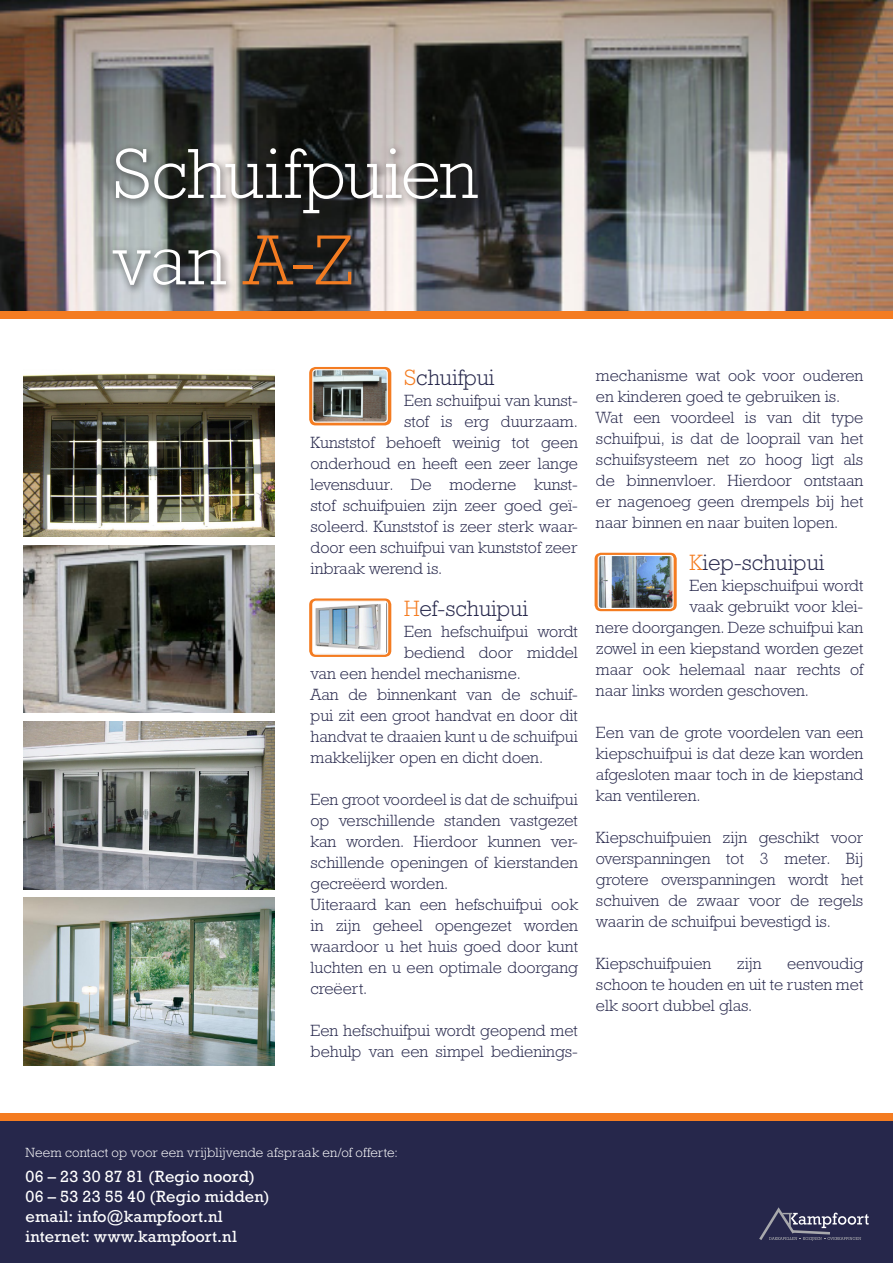
<style>
.page{position:relative;width:893px;height:1263px;background:#fff}
.page>*{position:absolute;margin:0;border:0;box-sizing:border-box;transform-origin:0 0}
.t1{font:300 72px "Rockwell Std";letter-spacing:-.01em;color:#fff}
.t2{font:300 22.5px "Rockwell Std";color:#26274b}
.t3{font:300 16.5px/21px "Rockwell Std";color:#26274b;text-align:justify}
.t4{font:16.5px "Rockwell Std";letter-spacing:.01em;color:#fff}
.t5{font:300 13.5px "Rockwell Std";letter-spacing:.01em;color:#fff}
.s1{color:#f47c21}
</style>
<div class="page">
<div style="left:0;top:1121px;width:893px;height:142px;background:#26274b"></div>
<div style="left:0;top:1114px;width:893px;height:7px;background:#f47c21"></div>
<img style="left:0;top:0;width:893px;height:312px">
<img style="left:24px;top:721px;width:250px;height:168px">
<div style="left:309px;top:367px;width:82px;height:58px;background:#f47c21;border-radius:6px"></div>
<img style="left:314px;top:371px;width:72px;height:50px">
<div style="left:312px;top:369px;width:76px;height:54px;border:1px solid #fff;border-radius:3px"></div>
<div style="left:595px;top:553px;width:82px;height:58px;background:#f47c21;border-radius:6px"></div>
<img style="left:600px;top:557px;width:72px;height:50px">
<div style="left:598px;top:555px;width:76px;height:54px;border:1px solid #fff;border-radius:3px"></div>
<svg style="left:309px;top:598px;width:82px;height:59px"></svg>
<img style="left:314px;top:601px;width:74px;height:52px">
<div style="left:312px;top:601px;width:76px;height:54px;border:1px solid #fff;border-radius:3px"></div>
<div style="left:107px;top:143px;width:382px;height:153px;background:#231f20;opacity:.75"></div>
<svg style="left:759px;top:1207px;width:110px;height:34px"></svg>
<img style="left:24px;top:373px;width:250px;height:164px">
<img style="left:24px;top:545px;width:250px;height:168px">
<img style="left:24px;top:898px;width:250px;height:167px">
<div style="left:0;top:312px;width:893px;height:7px;background:#f47c21"></div>
<p class="t1" style="left:113px;top:133px;width:367px">Schuifpuien</p>
<p class="t1" style="left:113px;top:219px;width:242px">van <span class="s1">A-Z</span></p>
<p class="t2" style="left:404px;top:364px;width:92px"><span class="s1">S</span>chuifpui</p>
<p class="t3" style="left:404px;top:389px;width:175px">Een schuifpui van kunst-</p>
<p class="t3" style="left:404px;top:410px;width:175px">stof is erg duurzaam.</p>
<p class="t3" style="left:311px;top:431px;width:269px">Kunststof behoeft weinig tot geen</p>
<p class="t3" style="left:311px;top:452px;width:269px">onderhoud en heeft een zeer lange</p>
<p class="t3" style="left:311px;top:473px;width:269px">levensduur. De moderne kunst-</p>
<p class="t3" style="left:311px;top:494px;width:269px">stof schuifpuien zijn zeer goed geï-</p>
<p class="t3" style="left:311px;top:515px;width:269px">soleerd. Kunststof is zeer sterk waar-</p>
<p class="t3" style="left:311px;top:536px;width:268px">door een schuifpui van kunststof zeer</p>
<p class="t3" style="left:311px;top:557px;width:133px">inbraak werend is.</p>
<p class="t2" style="left:404px;top:595px;width:126px"><span class="s1">H</span>ef-schuipui</p>
<p class="t3" style="left:404px;top:620px;width:175px">Een hefschuifpui wordt</p>
<p class="t3" style="left:404px;top:641px;width:175px">bediend door middel</p>
<p class="t3" style="left:311px;top:662px;width:212px">van een hendel mechanisme.</p>
<p class="t3" style="left:311px;top:683px;width:269px">Aan de binnenkant van de schuif&shy;pui zit een groot handvat en door dit handvat te draaien kunt u de schuifpui makkelijker open en dicht doen.</p>
<p class="t3" style="left:311px;top:788px;width:269px">Een groot voordeel is dat de schuifpui op verschillende standen vastgezet kan worden. Hierdoor kunnen ver&shy;schillende openingen of kierstanden gecreëerd worden.</p>
<p class="t3" style="left:311px;top:893px;width:269px">Uiteraard kan een hefschuifpui ook in zijn geheel opengezet worden waardoor u het huis goed door kunt luchten en u een optimale doorgang creëert.</p>
<p class="t3" style="left:311px;top:1019px;width:269px">Een hefschuifpui wordt geopend met behulp van een simpel bedienings-</p>
<p class="t3" style="left:596px;top:364px;width:269px">mechanisme wat ook voor ouderen en kinderen goed te gebruiken is.</p>
<p class="t3" style="left:596px;top:406px;width:269px">Wat een voordeel is van dit type schuifpui, is dat de looprail van het schuifsysteem net zo hoog ligt als de binnenvloer. Hierdoor ontstaan er nagenoeg geen drempels bij het naar binnen en naar buiten lopen.</p>
<p class="t2" style="left:689px;top:549px;width:137px"><span class="s1">K</span>iep-schuipui</p>
<p class="t3" style="left:689px;top:574px;width:175px">Een kiepschuifpui wordt</p>
<p class="t3" style="left:689px;top:595px;width:175px">vaak gebruikt voor klei-</p>
<p class="t3" style="left:596px;top:616px;width:269px">nere doorgangen. Deze schuifpui kan</p>
<p class="t3" style="left:596px;top:637px;width:269px">zowel in een kiepstand worden gezet</p>
<p class="t3" style="left:596px;top:658px;width:269px">maar ook helemaal naar rechts of</p>
<p class="t3" style="left:596px;top:679px;width:215px">naar links worden geschoven.</p>
<p class="t3" style="left:596px;top:721px;width:269px">Een van de grote voordelen van een kiepschuifpui is dat deze kan worden afgesloten maar toch in de kiepstand kan ventileren.</p>
<p class="t3" style="left:596px;top:826px;width:269px">Kiepschuifpuien zijn geschikt voor overspanningen tot 3 meter. Bij grotere overspanningen wordt het schuiven de zwaar voor de regels waarin de schuifpui bevestigd is.</p>
<p class="t3" style="left:596px;top:952px;width:117px">Kiepschuifpuien</p>
<p class="t3" style="left:737px;top:952px;width:26px">zijn</p>
<p class="t3" style="left:596px;top:952px;width:269px;text-indent:191px">eenvoudig schoon te houden en uit te rusten met elk soort dubbel glas.</p>
<p class="t5" style="left:26px;top:1145px;width:374px">Neem contact op voor een vrijblijvende afspraak en/of offerte:</p>
<p class="t4" style="left:26px;top:1167px;width:231px">06 – 23 30 87 81 (Regio noord)</p>
<p class="t4" style="left:26px;top:1187px;width:246px">06 – 53 23 55 40 (Regio midden)</p>
<p class="t4" style="left:26px;top:1207px;width:199px">email: info@kampfoort.nl</p>
<p class="t4" style="left:26px;top:1227px;width:213px">internet: www.kampfoort.nl</p>
</div>
